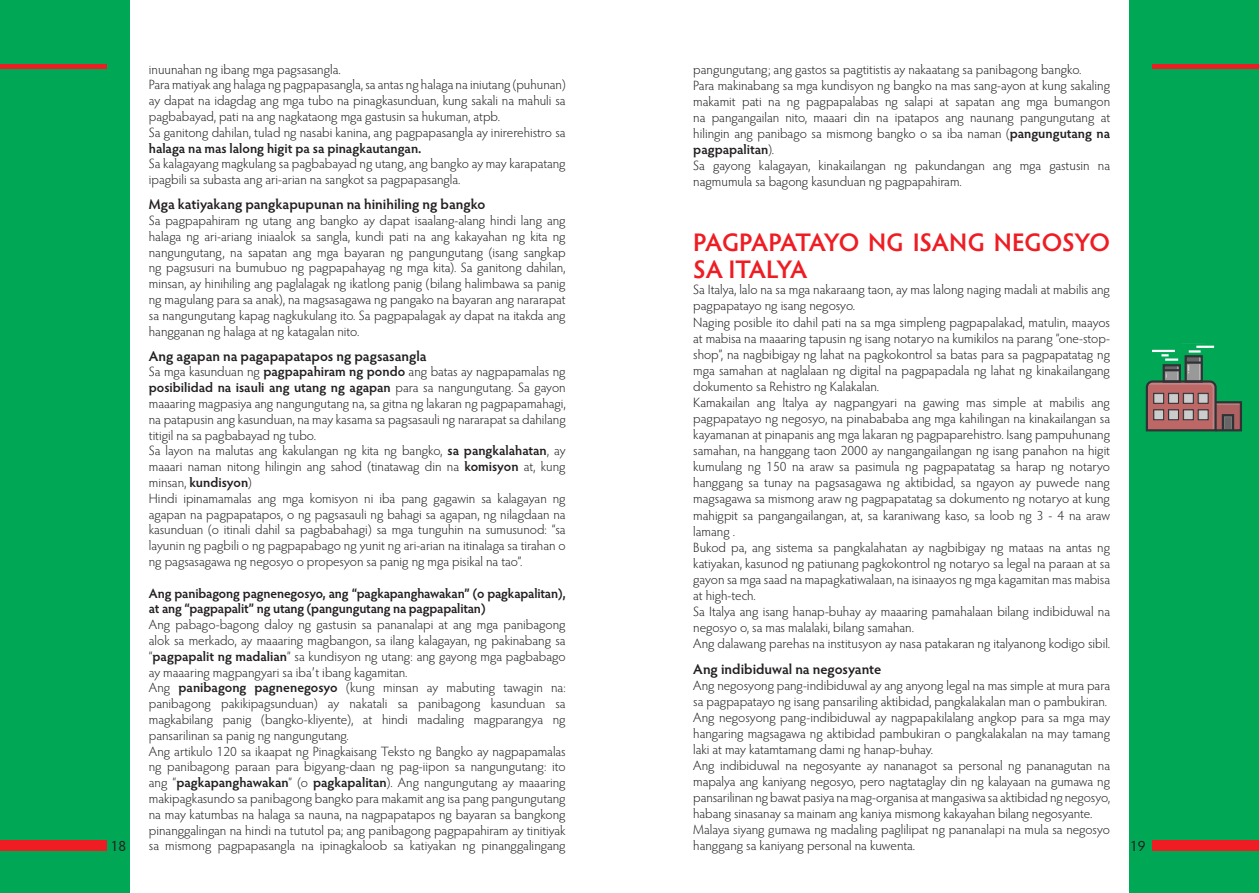
<style>
.page{position:relative;width:1259px;height:893px;background:#fff}
.page>*{position:absolute;margin:0;border:0;box-sizing:border-box;transform-origin:0 0}
.t1{font:600 25.5px/27.3px "Hypatia Sans Pro";letter-spacing:-.01em;color:#ee1d23}
.t2{font:15px "Hypatia Sans Pro";color:#231f20}
.t3{font:600 14.25px "Hypatia Sans Pro";color:#231f20}
.t4{font:300 13.5px/16px "Hypatia Sans Pro";color:#231f20}
.t5{font:600 13.5px/15.8px "Hypatia Sans Pro";letter-spacing:-.01em;color:#231f20}
.s1{font-weight:600}
</style>
<div class="page">
<div style="left:0;top:0;width:130px;height:893px;background:#00a855"></div>
<div style="left:1129px;top:0;width:130px;height:893px;background:#00a855"></div>
<div style="left:0;top:840px;width:106px;height:10px;background:#ee1d23"></div>
<hr style="left:0;top:64px;width:106px;height:4px;background:#ee1d23">
<div style="left:1152px;top:840px;width:107px;height:10px;background:#ee1d23"></div>
<hr style="left:1152px;top:64px;width:107px;height:4px;background:#ee1d23">
<div style="left:1215px;top:402px;width:26px;height:28px;background:#af6262"></div>
<hr style="left:1215px;top:402px;width:26px;height:3px;background:#ccc">
<svg style="left:1224px;top:417px;width:7px;height:11px"></svg>
<svg style="left:1145px;top:343px;width:72px;height:89px"></svg>
<div style="left:1162px;top:364px;width:19px;height:19px;border:2px solid #303235"></div>
<div style="left:1184px;top:355px;width:18px;height:28px;border:2px solid #303235"></div>
<div style="left:1214px;top:401px;width:28px;height:30px;border:2px solid #303235"></div>
<div style="left:1221px;top:414px;width:13px;height:17px;border:2px solid #303235"></div>
<p class="t4" style="left:149px;top:61px;width:418px">inuunahan ng ibang mga pagsasangla.<br>Para matiyak ang halaga ng pagpapasangla, sa antas ng halaga na iniutang (puhunan) ay dapat na idagdag ang mga tubo na pinagkasunduan, kung sakali na mahuli sa pagbabayad, pati na ang nagkataong mga gastusin sa hukuman, atpb.<br>Sa ganitong dahilan, tulad ng nasabi kanina, ang pagpapasangla ay inirerehistro sa</p>
<p class="t5" style="left:149px;top:140px;width:274px">halaga na mas lalong higit pa sa pinagkautangan.</p>
<p class="t4" style="left:149px;top:156px;width:418px">Sa kalagayang magkulang sa pagbabayad ng utang, ang bangko ay may karapatang ipagbili sa subasta ang ari-arian na sangkot sa pagpapasangla.</p>
<p class="t3" style="left:149px;top:194px;width:338px">Mga katiyakang pangkapupunan na hinihiling ng bangko</p>
<p class="t4" style="left:149px;top:212px;width:418px;text-align:justify">Sa pagpapahiram ng utang ang bangko ay dapat isaalang-alang hindi lang ang halaga ng ari-ariang iniaalok sa sangla, kundi pati na ang kakayahan ng kita ng nangungutang, na sapatan ang mga bayaran ng pangungutang (isang sangkap ng pagsusuri na bumubuo ng pagpapahayag ng mga kita). Sa ganitong dahilan, minsan, ay hinihiling ang paglalagak ng ikatlong panig (bilang halimbawa sa panig ng magulang para sa anak), na magsasagawa ng pangako na bayaran ang nararapat sa nangungutang kapag nagkukulang ito. Sa pagpapalagak ay dapat na itakda ang hangganan ng halaga at ng katagalan nito.</p>
<p class="t3" style="left:149px;top:346px;width:279px">Ang agapan na pagapapatapos ng pagsasangla</p>
<p class="t4" style="left:149px;top:364px;width:418px">Sa mga kasunduan ng <span class="s1">pagpapahiram ng pondo</span> ang batas ay nagpapamalas ng <span class="s1">posibilidad na isauli ang utang ng agapan</span> para sa nangungutang. Sa gayon maaaring magpasiya ang nangungutang na, sa gitna ng lakaran ng pagpapamahagi, na patapusin ang kasunduan, na may kasama sa pagsasauli ng nararapat sa dahilang titigil na sa pagbabayad ng tubo.<br>Sa layon na malutas ang kakulangan ng kita ng bangko, <span class="s1">sa pangkalahatan</span>, ay maaari naman nitong hilingin ang sahod (tinatawag din na <span class="s1">komisyon</span> at, kung minsan, <span class="s1">kundisyon</span>)<br>Hindi ipinamamalas ang mga komisyon ni iba pang gagawin sa kalagayan ng agapan na pagpapatapos, o ng pagsasauli ng bahagi sa agapan, ng nilagdaan na kasunduan (o itinali dahil sa pagbabahagi) sa mga tunguhin na sumusunod: “sa layunin ng pagbili o ng pagpapabago ng yunit ng ari-arian na itinalaga sa tirahan o ng pagsasagawa ng negosyo o propesyon sa panig ng mga pisikal na tao”.</p>
<p class="t5" style="left:149px;top:585px;width:418px">Ang panibagong pagnenegosyo, ang “pagkapanghawakan” (o pagkapalitan), at ang “pagpapalit” ng utang (pangungutang na pagpapalitan)</p>
<p class="t4" style="left:149px;top:616px;width:418px">Ang pabago-bagong daloy ng gastusin sa pananalapi at ang mga panibagong alok sa merkado, ay maaaring magbangon, sa ilang kalagayan, ng pakinabang sa “<span class="s1">pagpapalit ng madalian</span>” sa kundisyon ng utang: ang gayong mga pagbabago ay maaaring magpangyari sa iba’t ibang kagamitan.<br>Ang <span class="s1">panibagong pagnenegosyo</span> (kung minsan ay mabuting tawagin na: panibagong pakikipagsunduan) ay nakatali sa panibagong kasunduan sa magkabilang panig (bangko-kliyente), at hindi madaling magparangya ng pansarilinan sa panig ng nangungutang.<br>Ang artikulo 120 sa ikaapat ng Pinagkaisang Teksto ng Bangko ay nagpapamalas ng panibagong paraan para bigyang-daan ng pag-iipon sa nangungutang: ito ang “<span class="s1">pagkapanghawakan</span>” (o <span class="s1">pagkapalitan</span>). Ang nangungutang ay maaaring makipagkasundo sa panibagong bangko para makamit ang isa pang pangungutang na may katumbas na halaga sa nauna, na nagpapatapos ng bayaran sa bangkong pinanggalingan na hindi na tututol pa; ang panibagong pagpapahiram ay tinitiyak sa mismong pagpapasangla na ipinagkaloob sa katiyakan ng pinanggalingang</p>
<p class="t4" style="left:693px;top:61px;width:418px">pangungutang; ang gastos sa pagtitistis ay nakaatang sa panibagong bangko.<br>Para makinabang sa mga kundisyon ng bangko na mas sang-ayon at kung sakaling makamit pati na ng pagpapalabas ng salapi at sapatan ang mga bumangon na pangangailan nito, maaari din na ipatapos ang naunang pangungutang at hilingin ang panibago sa mismong bangko o sa iba naman (<span class="s1">pangungutang na pagpapalitan</span>).<br>Sa gayong kalagayan, kinakailangan ng pakundangan ang mga gastusin na nagmumula sa bagong kasunduan ng pagpapahiram.</p>
<h1 class="t1" style="left:693px;top:227px;width:418px">PAGPAPATAYO NG ISANG NEGOSYO<br>SA ITALYA</h1>
<p class="t4" style="left:693px;top:281px;width:418px">Sa Italya, lalo na sa mga nakaraang taon, ay mas lalong naging madali at mabilis ang pagpapatayo ng isang negosyo.<br>Naging posible ito dahil pati na sa mga simpleng pagpapalakad, matulin, maayos at mabisa na maaaring tapusin ng isang notaryo na kumikilos na parang “one-stop&shy;shop”, na nagbibigay ng lahat na pagkokontrol sa batas para sa pagpapatatag ng mga samahan at naglalaan ng digital na pagpapadala ng lahat ng kinakailangang dokumento sa Rehistro ng Kalakalan.<br>Kamakailan ang Italya ay nagpangyari na gawing mas simple at mabilis ang pagpapatayo ng negosyo, na pinabababa ang mga kahilingan na kinakailangan sa kayamanan at pinapanis ang mga lakaran ng pagpaparehistro. Isang pampuhunang samahan, na hanggang taon 2000 ay nangangailangan ng isang panahon na higit kumulang ng 150 na araw sa pasimula ng pagpapatatag sa harap ng notaryo hanggang sa tunay na pagsasagawa ng aktibidad, sa ngayon ay puwede nang magsagawa sa mismong araw ng pagpapatatag sa dokumento ng notaryo at kung mahigpit sa pangangailangan, at, sa karaniwang kaso, sa loob ng 3 - 4 na araw lamang .<br>Bukod pa, ang sistema sa pangkalahatan ay nagbibigay ng mataas na antas ng katiyakan, kasunod ng patiunang pagkokontrol ng notaryo sa legal na paraan at sa gayon sa mga saad na mapagkatiwalaan, na isinaayos ng mga kagamitan mas mabisa at high-tech.<br>Sa Italya ang isang hanap-buhay ay maaaring pamahalaan bilang indibiduwal na negosyo o, sa mas malalaki, bilang samahan.<br>Ang dalawang parehas na institusyon ay nasa patakaran ng italyanong kodigo sibil.</p>
<p class="t3" style="left:693px;top:659px;width:189px">Ang indibiduwal na negosyante</p>
<p class="t4" style="left:693px;top:677px;width:418px">Ang negosyong pang-indibiduwal ay ang anyong legal na mas simple at mura para sa pagpapatayo ng isang pansariling aktibidad, pangkalakalan man o pambukiran.<br>Ang negosyong pang-indibiduwal ay nagpapakilalang angkop para sa mga may hangaring magsagawa ng aktibidad pambukiran o pangkalakalan na may tamang laki at may katamtamang dami ng hanap-buhay.<br>Ang indibiduwal na negosyante ay nananagot sa personal ng pananagutan na mapalya ang kaniyang negosyo, pero nagtataglay din ng kalayaan na gumawa ng pansarilinan ng bawat pasiya na mag-organisa at mangasiwa sa aktibidad ng negosyo, habang sinasanay sa mainam ang kaniya mismong kakayahan bilang negosyante.<br>Malaya siyang gumawa ng madaling paglilipat ng pananalapi na mula sa negosyo hanggang sa kaniyang personal na kuwenta.</p>
<p class="t2" style="left:111px;top:836px;width:17px">18</p>
<p class="t2" style="left:1130px;top:836px;width:17px">19</p>
</div>
